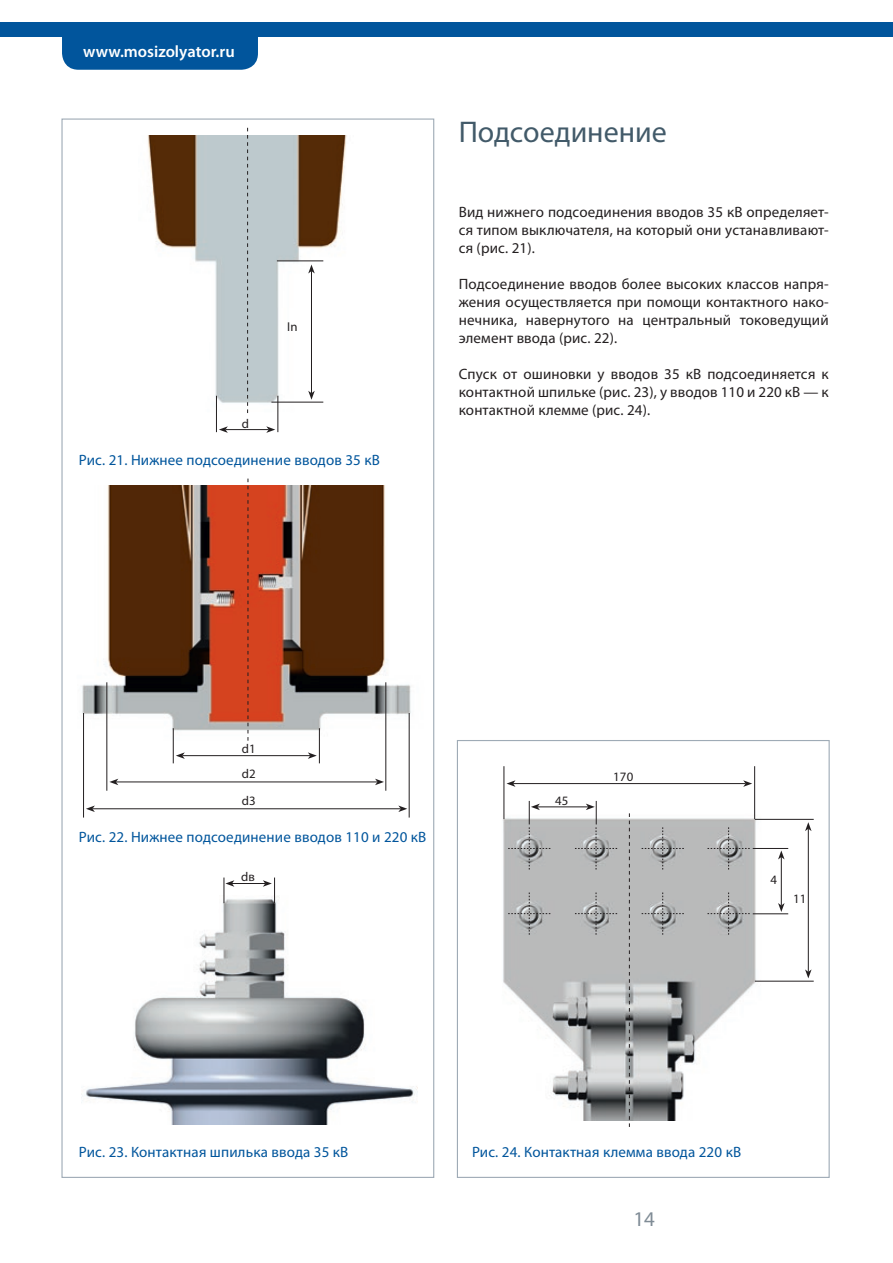
<style>
.page{position:relative;width:893px;height:1263px;background:#fff}
.page>*{position:absolute;margin:0;border:0;box-sizing:border-box;transform-origin:0 0}
.t1{font:30px "Myriad Pro";color:#425a69}
.t2{font:21px "Myriad Pro";color:#808c96}
.t3{font:600 16.5px "Myriad Pro";color:#fff}
.t4{font:15px/18px "Myriad Pro";letter-spacing:.01em;color:#231f20;text-align:justify}
.t5{font:15px "Myriad Pro";letter-spacing:.01em;color:#01559c}
.t6{font:12.9px/26.4px "Myriad Pro";letter-spacing:.01em;color:#231f20;text-align:justify}
</style>
<div class="page">
<img style="left:147px;top:135px;width:200px;height:282px">
<svg style="left:247px;top:128px;width:1px;height:285px"></svg>
<hr style="left:216px;top:396px;width:1px;height:36px;background:#231f20">
<hr style="left:278px;top:396px;width:1px;height:36px;background:#231f20">
<hr style="left:225px;top:429px;width:44px;height:1px;background:#231f20">
<svg style="left:219px;top:426px;width:9px;height:7px"></svg>
<svg style="left:266px;top:426px;width:9px;height:7px"></svg>
<hr style="left:277px;top:261px;width:46px;height:1px;background:#231f20">
<hr style="left:271px;top:402px;width:52px;height:1px;background:#231f20">
<hr style="left:311px;top:271px;width:1px;height:122px;background:#231f20">
<svg style="left:308px;top:264px;width:7px;height:9px"></svg>
<svg style="left:308px;top:391px;width:7px;height:9px"></svg>
<img style="left:81px;top:486px;width:354px;height:255px">
<hr style="left:182px;top:755px;width:128px;height:1px;background:#231f20">
<svg style="left:176px;top:752px;width:9px;height:7px"></svg>
<svg style="left:308px;top:752px;width:9px;height:7px"></svg>
<hr style="left:319px;top:728px;width:1px;height:35px;background:#231f20">
<hr style="left:173px;top:728px;width:1px;height:35px;background:#231f20">
<svg style="left:248px;top:479px;width:1px;height:262px"></svg>
<hr style="left:116px;top:782px;width:261px;height:1px;background:#231f20">
<svg style="left:109px;top:779px;width:9px;height:6px"></svg>
<svg style="left:375px;top:779px;width:9px;height:6px"></svg>
<hr style="left:107px;top:682px;width:1px;height:109px;background:#231f20">
<hr style="left:386px;top:682px;width:1px;height:109px;background:#231f20">
<hr style="left:92px;top:808px;width:309px;height:1px;background:#231f20">
<svg style="left:86px;top:805px;width:9px;height:7px"></svg>
<svg style="left:398px;top:805px;width:9px;height:7px"></svg>
<hr style="left:83px;top:713px;width:1px;height:104px;background:#231f20">
<hr style="left:409px;top:713px;width:1px;height:104px;background:#231f20">
<img style="left:81px;top:895px;width:336px;height:229px">
<hr style="left:232px;top:883px;width:33px;height:1px;background:#231f20">
<svg style="left:224px;top:877px;width:10px;height:26px"></svg>
<svg style="left:263px;top:877px;width:12px;height:26px"></svg>
<img style="left:503px;top:797px;width:272px;height:323px">
<svg style="left:629px;top:813px;width:1px;height:314px"></svg>
<svg style="left:642px;top:827px;width:42px;height:42px;background:#aeafb0"></svg>
<svg style="left:707px;top:827px;width:43px;height:42px;background:#aeafb0"></svg>
<svg style="left:508px;top:892px;width:42px;height:43px;background:#aeafb0"></svg>
<svg style="left:575px;top:892px;width:42px;height:43px;background:#aeafb0"></svg>
<svg style="left:642px;top:892px;width:42px;height:43px;background:#aeafb0"></svg>
<svg style="left:707px;top:892px;width:43px;height:43px;background:#aeafb0"></svg>
<hr style="left:537px;top:807px;width:51px;height:1px;background:#231f20">
<svg style="left:508px;top:801px;width:42px;height:68px"></svg>
<svg style="left:575px;top:801px;width:42px;height:68px"></svg>
<hr style="left:504px;top:766px;width:1px;height:53px;background:#231f20">
<hr style="left:754px;top:766px;width:1px;height:53px;background:#231f20">
<hr style="left:513px;top:783px;width:233px;height:1px;background:#231f20">
<svg style="left:506px;top:780px;width:9px;height:7px"></svg>
<svg style="left:743px;top:780px;width:9px;height:7px"></svg>
<hr style="left:781px;top:857px;width:1px;height:48px;background:#231f20">
<svg style="left:778px;top:850px;width:7px;height:9px"></svg>
<svg style="left:778px;top:903px;width:7px;height:9px"></svg>
<hr style="left:753px;top:848px;width:35px;height:1px;background:#231f20">
<hr style="left:753px;top:913px;width:35px;height:1px;background:#231f20">
<hr style="left:755px;top:819px;width:59px;height:1px;background:#231f20">
<hr style="left:755px;top:981px;width:59px;height:1px;background:#231f20">
<hr style="left:808px;top:829px;width:1px;height:143px;background:#231f20">
<svg style="left:805px;top:822px;width:7px;height:9px"></svg>
<svg style="left:805px;top:969px;width:7px;height:9px"></svg>
<div style="left:0;top:22px;width:893px;height:15px;background:#01559c"></div>
<div style="left:62px;top:37px;width:196px;height:33px;background:#01559c"></div>
<p class="t3" style="left:83px;top:41px;width:153px">www.mosizolyator.ru</p>
<p class="t6" style="left:242px;top:410px;width:9px">d</p>
<p class="t6" style="left:287px;top:313px;width:12px">In</p>
<p class="t5" style="left:79px;top:450px;width:302px">Рис. 21. Нижнее подсоединение вводов 35 кВ</p>
<h1 class="t1" style="left:459px;top:113px;width:210px">Подсоединение</h1>
<p class="t4" style="left:459px;top:203px;width:371px">Вид нижнего подсоединения вводов 35 кВ определяет&shy;ся типом выключателя, на который они устанавливают&shy;ся (рис. 21).</p>
<p class="t4" style="left:459px;top:275px;width:371px">Подсоединение вводов более высоких классов напря&shy;жения осуществляется при помощи контактного нако&shy;нечника, навернутого на центральный токоведущий элемент ввода (рис. 22).</p>
<p class="t4" style="left:459px;top:365px;width:371px">Спуск от ошиновки у вводов 35 кВ подсоединяется к контактной шпильке (рис. 23), у вводов 110 и 220 кВ — к контактной клемме (рис. 24).</p>
<p class="t6" style="left:242px;top:735px;width:15px">d1 d2 d3</p>
<p class="t5" style="left:79px;top:828px;width:349px">Рис. 22. Нижнее подсоединение вводов 110 и 220 кВ</p>
<p class="t6" style="left:241px;top:863px;width:15px">dв</p>
<p class="t6" style="left:555px;top:787px;width:15px">45</p>
<p class="t6" style="left:613px;top:763px;width:22px">170</p>
<p class="t6" style="left:770px;top:866px;width:8px">4</p>
<p class="t6" style="left:793px;top:885px;width:15px">11</p>
<p class="t5" style="left:79px;top:1143px;width:271px">Рис. 23. Контактная шпилька ввода 35 кВ</p>
<p class="t5" style="left:472px;top:1143px;width:271px">Рис. 24. Контактная клемма ввода 220 кВ</p>
<h2 class="t2" style="left:633px;top:1206px;width:23px">14</h2>
</div>
